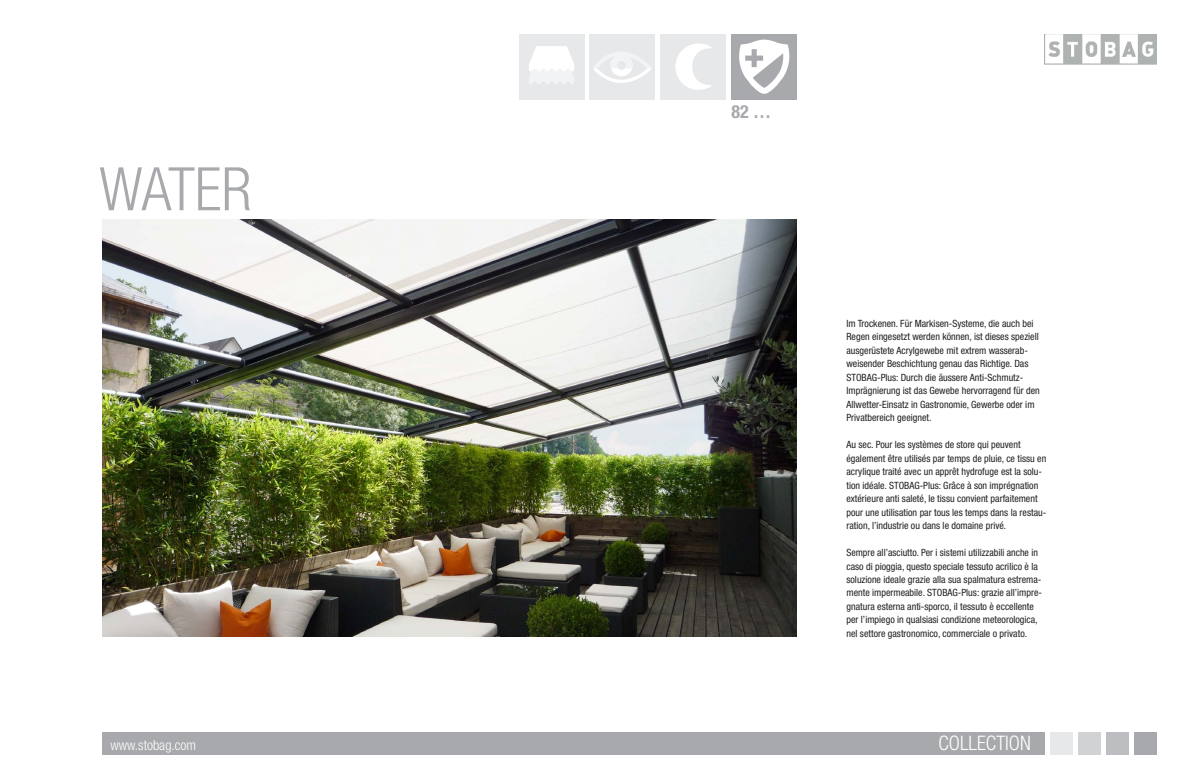
<style>
.page{position:relative;width:1191px;height:766px;background:#fff}
.page>*{position:absolute;margin:0;border:0;box-sizing:border-box;transform-origin:0 0}
.t1{font:300 condensed 60px "Helvetica Neue LT Pro";color:#a8a9ad}
.t2{font:300 condensed 20px "Helvetica Neue LT Pro";color:#fff}
.t3{font:700 condensed 18px "Helvetica Neue LT Pro";color:#a8a9ad}
.t4{font:300 condensed 14px "Helvetica Neue LT Pro";color:#fff}
.t5{font:condensed 10px/13.5px "Helvetica Neue LT Pro";color:#231f20}
</style>
<div class="page">
<img style="left:102px;top:220px;width:695px;height:416px">
<div style="left:731px;top:34px;width:66px;height:65px;background:#a8a9ad"></div>
<svg style="left:739px;top:40px;width:51px;height:54px"></svg>
<div style="left:660px;top:34px;width:66px;height:65px;background:#e7e8e9"></div>
<svg style="left:675px;top:43px;width:36px;height:47px"></svg>
<div style="left:590px;top:34px;width:65px;height:65px;background:#e7e8e9"></div>
<svg style="left:593px;top:52px;width:58px;height:31px"></svg>
<div style="left:519px;top:34px;width:65px;height:65px;background:#e7e8e9"></div>
<svg style="left:529px;top:46px;width:45px;height:38px"></svg>
<img style="left:1045px;top:34px;width:112px;height:30px">
<div style="left:1106px;top:731px;width:23px;height:23px;background:#bdbec1"></div>
<div style="left:1134px;top:731px;width:23px;height:23px;background:#a8a9ad"></div>
<div style="left:1078px;top:731px;width:23px;height:23px;background:#d1d2d4"></div>
<div style="left:1050px;top:731px;width:23px;height:23px;background:#e7e8e9"></div>
<div style="left:102px;top:731px;width:943px;height:23px;background:#a8a9ad"></div>
<h1 class="t1" style="left:99px;top:154px;width:32px">Wate</h1>
<h1 class="t1" style="left:221px;top:154px;width:31px">r</h1>
<h3 class="t3" style="left:731px;top:100px;width:41px">82 …</h3>
<p class="t5" style="left:846px;top:316px;width:195px">Im Trockenen. Für Markisen-Systeme, die auch bei Regen eingesetzt werden können, ist dieses speziell ausgerüstete Acrylgewebe mit extrem wasserab&shy;weisender Beschichtung genau das Richtige. Das STOBAG-Plus: Durch die äussere Anti-Schmutz-Imprägnierung ist das Gewebe hervorragend für den Allwetter-Einsatz in Gastronomie, Gewerbe oder im Privatbereich geeignet.</p>
<p class="t5" style="left:846px;top:437px;width:201px">Au sec. Pour les systèmes de store qui peuvent également être utilisés par temps de pluie, ce tissu en acrylique traité avec un apprêt hydrofuge est la solu&shy;tion idéale. STOBAG-Plus: Grâce à son imprégnation extérieure anti saleté, le tissu convient parfaitement pour une utilisation par tous les temps dans la restau&shy;ration, l’industrie ou dans le domaine privé.</p>
<p class="t5" style="left:846px;top:545px;width:197px">Sempre all’asciutto. Per i sistemi utilizzabili anche in caso di pioggia, questo speciale tessuto acrilico è la soluzione ideale grazie alla sua spalmatura estrema&shy;mente impermeabile. STOBAG-Plus: grazie all’impre&shy;gnatura esterna anti-sporco, il tessuto è eccellente per l’impiego in qualsiasi condizione meteorologica, nel settore gastronomico, commerciale o privato.</p>
<h3 class="t4" style="left:111px;top:737px;width:87px">www.stobag.com</h3>
<h2 class="t2" style="left:938px;top:731px;width:94px">COLLECTION</h2>
</div>
